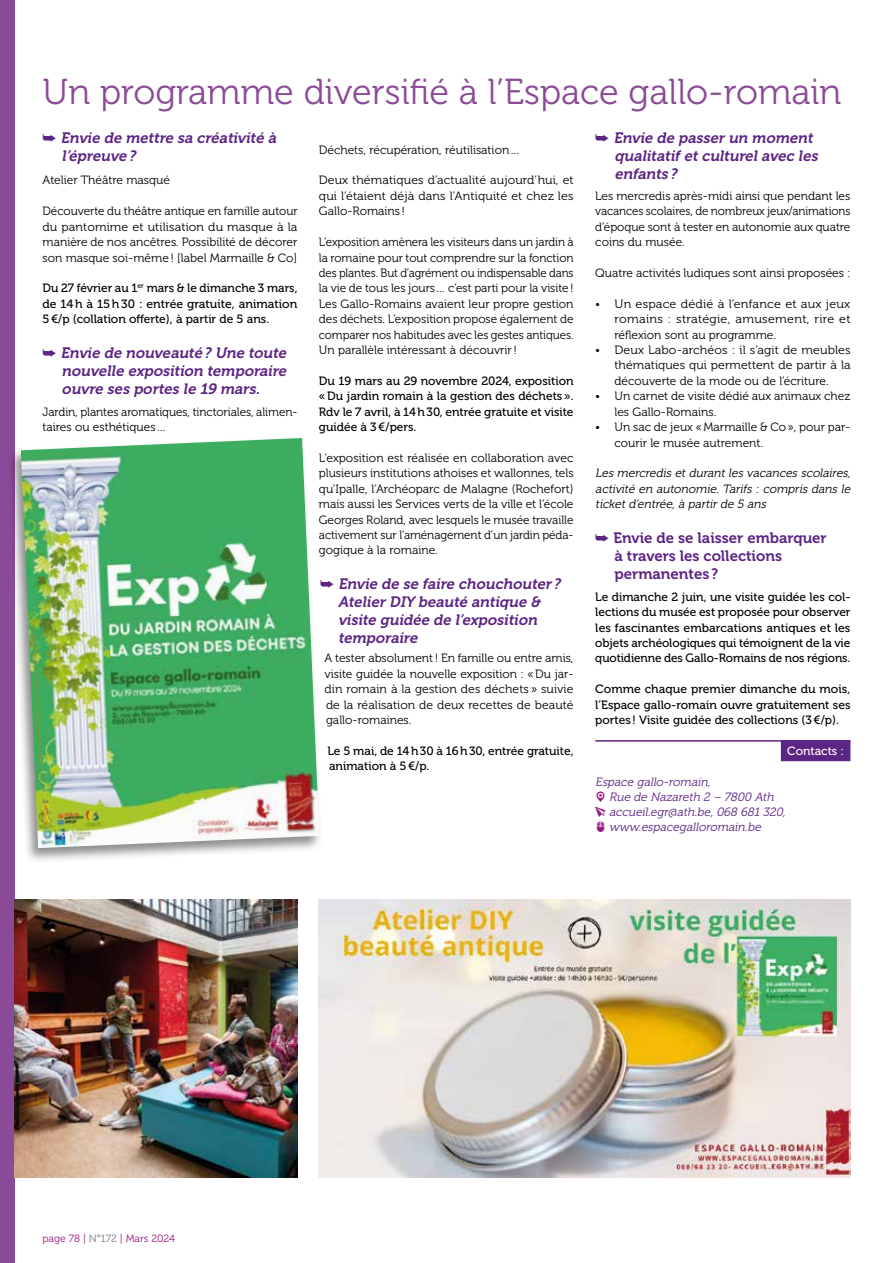
<style>
.page{position:relative;width:893px;height:1263px;background:#fff}
.page>*{position:absolute;margin:0;border:0;box-sizing:border-box;transform-origin:0 0}
.t1{font:36px "Museo 300";color:#8b4a97}
.t2{font:italic 15px/18px "Museo 700";color:#5c2483}
.t3{font:15px/18px "Museo 700";color:#5c2483}
.t4{font:12px/15.5px "Museo 300";color:#000;text-align:justify}
.t5{font:12px/15.5px "Museo 500";color:#000;text-align:justify}
.t6{font:italic 12px/15.5px "Museo 300";color:#000;text-align:justify}
.t7{font:12px/15.5px "Museo 300";color:#000;text-align:justify;scale:1.04 1}
.t8{font:italic 12px/15.1px "Museo 300";color:#5c2483}
.t9{font:12px/15.5px "Museo 300";color:#000;text-align:justify;scale:1.05 1}
.t10{font:12px "Museo 500";color:#fff}
.t11{font:10.5px "Museo 300";letter-spacing:-.005em;color:#951b81}
.s1{font-family:"Dixieland";font-style:normal}
.s2{font-family:"Museo 100"}
.s3{font-family:"Dixieland"}
.s4{color:#7c7b7b}
</style>
<div class="page">
<div style="left:0;top:0;width:14px;height:1263px;background:#8b4a97"></div>
<div style="left:781px;top:740px;width:69px;height:21px;background:#5c2483"></div>
<hr style="left:595px;top:740px;width:255px;height:2px;background:#5c2483">
<img style="left:319px;top:899px;width:531px;height:278px">
<img style="left:14px;top:899px;width:284px;height:278px">
<div style="left:7px;top:436px;width:316px;height:428px;background:#000;opacity:.45"></div>
<img style="left:21px;top:438px;width:298px;height:410px">
<h1 class="t1" style="left:43px;top:72px;width:800px">Un programme diversifié à l’Espace gallo-romain</h1>
<p class="t2" style="left:62px;top:129px;width:219px;text-indent:-19px"><span class="s1">¥</span> Envie de mettre sa créativité à l’épreuve?</p>
<p class="t4" style="left:43px;top:173px;width:129px">Atelier Théâtre masqué</p>
<p class="t4" style="left:43px;top:204px;width:257px">Découverte du théâtre antique en famille autour du pantomime et utilisation du masque à la manière de nos ancêtres. Possibilité de décorer son masque soi-même! [label Marmaille &amp; Co]</p>
<p class="t5" style="left:43px;top:281px;width:256px">Du 27 février au 1<sup>er</sup> mars &amp; le dimanche 3 mars, de 14h à 15h30 : entrée gratuite, animation 5€/p (collation offerte), à partir de 5 ans.</p>
<p class="t2" style="left:62px;top:344px;width:229px;text-align:justify;text-indent:-19px"><span class="s1">¥</span> Envie de nouveauté? Une toute nouvelle exposition temporaire ouvre ses portes le 19 mars.</p>
<p class="t4" style="left:43px;top:404px;width:257px">Jardin, plantes aromatiques, tinctoriales, alimen&shy;taires ou esthétiques…</p>
<p class="t2" style="left:614px;top:129px;width:208px;text-indent:-19px"><span class="s1">¥</span> Envie de passer un moment qualitatifetculturelavec les enfants ?</p>
<p class="t4" style="left:595px;top:188px;width:257px">Les mercredis après-midi ainsi que pendant les vacances scolaires, de nombreux jeux/animations d’époque sont à tester en autonomie aux quatre coins du musée.</p>
<p class="t4" style="left:595px;top:265px;width:257px">Quatre activités ludiques sont ainsi proposées :</p>
<p class="t9" style="left:614px;top:296px;width:226px;text-indent:-19px"><span class="s2">•</span> Un espace dédié à l’enfance et aux jeux romains : stratégie, amusement, rire et réflexion sont au programme.</p>
<p class="t7" style="left:614px;top:342px;width:229px;text-indent:-19px"><span class="s2">•</span> Deux Labo-archéos : il s’agit de meubles thématiques qui permettent de partir à la découverte de la mode ou de l’écriture.</p>
<p class="t4" style="left:614px;top:389px;width:237px;text-indent:-19px"><span class="s2">•</span> Un carnet de visite dédié aux animaux chez les Gallo-Romains.</p>
<p class="t4" style="left:614px;top:419px;width:237px;text-indent:-19px"><span class="s2">•</span> Un sac de jeux «Marmaille &amp; Co», pour par&shy;courir le musée autrement.</p>
<p class="t6" style="left:595px;top:466px;width:259px">Les mercredis et durant les vacances scolaires, activité en autonomie. Tarifs : compris dans le ticketd’entrée,à partirde 5 ans</p>
<p class="t3" style="left:614px;top:529px;width:214px;text-indent:-19px"><span class="s3">¥</span> Envie de se laisser embarquer à travers les collections permanentes ?</p>
<p class="t5" style="left:595px;top:589px;width:257px">Le dimanche 2 juin, une visite guidée les col&shy;lections du musée est proposée pour observer les fascinantes embarcations antiques et les objets archéologiques qui témoignent de la vie quotidienne des Gallo-Romains de nos régions.</p>
<p class="t5" style="left:595px;top:681px;width:257px">Comme chaque premier dimanche du mois, l’Espace gallo-romain ouvre gratuitement ses portes ! Visite guidée des collections (3€/p).</p>
<p class="t10" style="left:787px;top:744px;width:58px">Contacts :</p>
<p class="t8" style="left:609px;top:774px;width:180px;text-indent:-14px">Espace gallo-romain,<br>Rue de Nazareth 2 – 7800 Ath accueil.egr@ath.be,068 681 320, www.espacegalloromain.be</p>
<p class="t4" style="left:319px;top:142px;width:203px">Déchets, récupération, réutilisation…</p>
<p class="t4" style="left:319px;top:173px;width:256px">Deux thématiques d’actualité aujourd’hui, et qui l’étaient déjà dans l’Antiquité et chez les Gallo-Romains !</p>
<p class="t4" style="left:319px;top:234px;width:256px">L’exposition amènera les visiteurs dans un jardin à la romaine pour tout comprendre sur la fonction des plantes. But d’agrément ou indispensable dans la vie de tous les jours… c’est parti pour la visite!<br>Les Gallo-Romains avaient leur propre gestion des déchets. L’exposition propose également de comparer nos habitudes avec les gestes antiques.<br>Un parallèle intéressant à découvrir!</p>
<p class="t5" style="left:319px;top:373px;width:256px">Du 19 mars au 29 novembre 2024, exposition «Du jardin romain à la gestion des déchets».<br>Rdv le 7 avril, à 14h30, entrée gratuite et visite guidée à 3€/pers.</p>
<p class="t4" style="left:319px;top:450px;width:256px">L’exposition est réalisée en collaboration avec plusieurs institutions athoises et wallonnes, tels qu’Ipalle, l’Archéoparc de Malagne (Rochefort) mais aussi les Services verts de la ville et l’école Georges Roland, avec lesquels le musée travaille activement sur l’aménagement d’un jardin péda&shy;gogique à la romaine.</p>
<p class="t2" style="left:338px;top:575px;width:227px;text-indent:-18px"><span class="s1">¥</span> Envie de se faire chouchouter ?<br>Atelier DIY beauté antique &amp; visite guidée de l’exposition temporaire</p>
<p class="t4" style="left:325px;top:651px;width:250px">A tester absolument! En famille ou entre amis, visite guidée la nouvelle exposition : «Du jar&shy;din romain à la gestion des déchets » suivie de la réalisation de deux recettes de beauté gallo-romaines.</p>
<p class="t5" style="left:328px;top:743px;width:248px">Le 5 mai, de 14h30 à 16h30, entrée gratuite, animation à 5€/p.</p>
<p class="t11" style="left:43px;top:1232px;width:134px">page 78 | <span class="s4">N°172</span> | Mars 2024</p>
</div>
